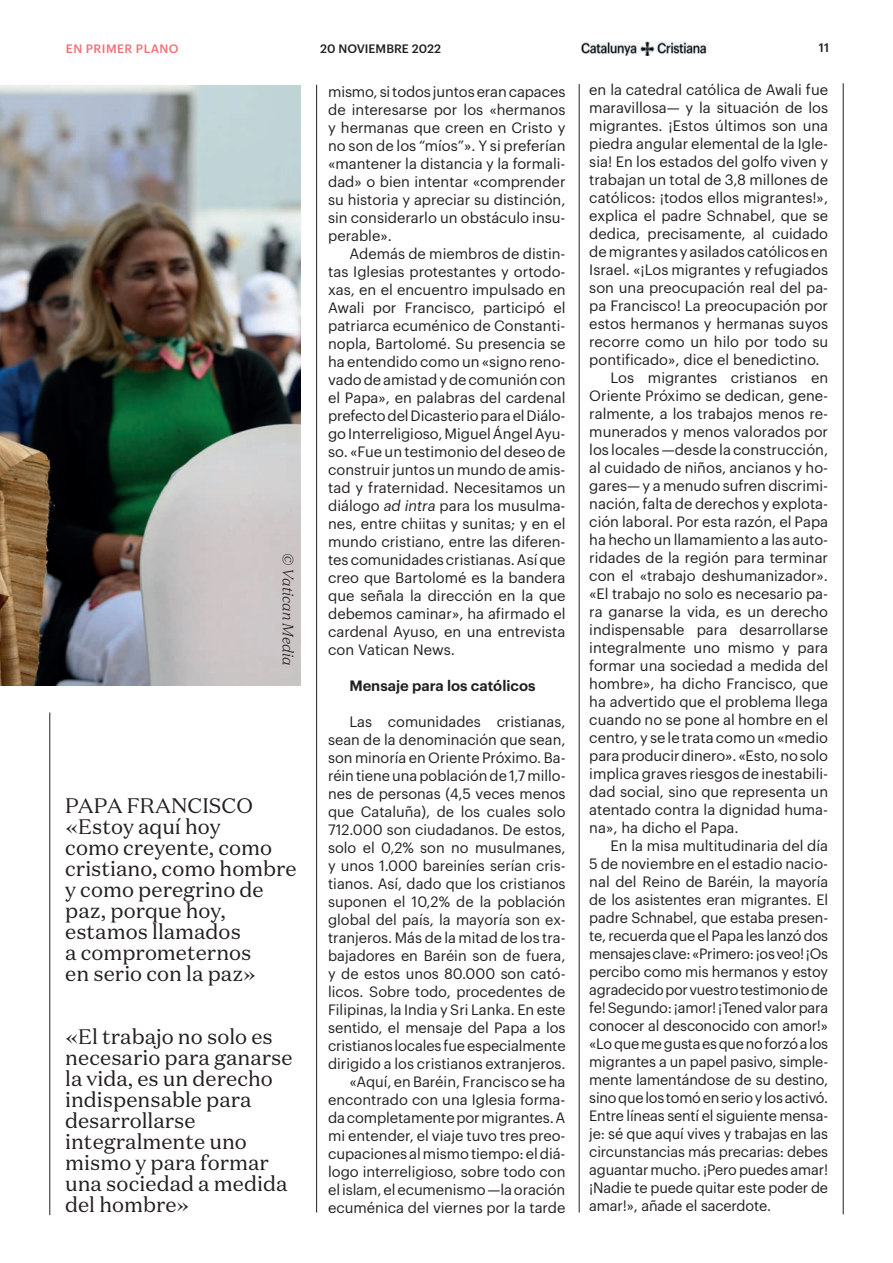
<style>
.page{position:relative;width:893px;height:1263px;background:#fff}
.page>*{position:absolute;margin:0;border:0;box-sizing:border-box;transform-origin:0 0}
.t1{font:21px/21px "Domaine Text";color:#231f20}
.t2{font:italic 300 15px "Domaine Text";color:#231f20}
.t3{font:14.7px/18px "Graphik";color:#231f20;text-align:justify}
.t4{font:14.7px "Graphik";letter-spacing:-.02em;color:#231f20}
.t5{font:600 14.7px "Graphik";color:#231f20}
.t6{font:500 12px "Graphik";color:#231f20}
.t7{font:500 12px "Graphik";letter-spacing:.035em;color:#f27278}
.s1{font-style:italic}
</style>
<div class="page">
<img style="left:582px;top:42px;width:125px;height:13px">
<hr style="left:843px;top:83px;width:1px;height:1131px;background:#231f20">
<hr style="left:50px;top:712px;width:1px;height:503px;background:#231f20">
<hr style="left:316px;top:85px;width:1px;height:1127px;background:#231f20">
<hr style="left:579px;top:84px;width:1px;height:1128px;background:#231f20">
<img style="left:0;top:85px;width:301px;height:601px">
<p class="t7" style="left:66px;top:39px;width:114px">EN PRIMER PLANO</p>
<p class="t6" style="left:320px;top:39px;width:122px">20 NOVIEMBRE 2022</p>
<p class="t6" style="left:819px;top:39px;width:12px">11</p>
<p class="t2" style="left:297px;top:553px;width:114px;rotate:90deg">© Vatican Media</p>
<h1 class="t1" style="left:65px;top:795px;width:233px">PAPA FRANCISCO «Estoy aquí hoy<br>como creyente, como cristiano, como hombre y como peregrino de paz, porque hoy, estamos llamados<br>a comprometernos<br>en serio con la paz»</h1>
<h1 class="t1" style="left:65px;top:1026px;width:229px">«El trabajo no solo es necesario para ganarse la vida, es un derecho indispensable para desarrollarse integralmente uno mismo y para formar una sociedad a medida del hombre»</h1>
<p class="t3" style="left:328px;top:81px;width:239px">mismo, si todos juntos eran capaces de interesarse por los «hermanos y hermanas que creen en Cristo y no son de los “míos”». Y si preferían «mantener la distancia y la formali&shy;dad» o bien intentar «comprender su historia y apreciar su distinción, sin considerarlo un obstáculo insu&shy;perable».</p>
<p class="t3" style="left:328px;top:243px;width:239px;text-indent:21px">Además de miembros de distin&shy;tas Iglesias protestantes y ortodo&shy;xas, en el encuentro impulsado en Awali por Francisco, participó el patriarca ecuménico de Constanti&shy;nopla, Bartolomé. Su presencia se ha entendido como un «signo reno&shy;vado de amistad y de comunión con el Papa», en palabras del cardenal prefecto del Dicasterio para el Diálo&shy;go Interreligioso, Miguel Ángel Ayu&shy;so. «Fue un testimonio del deseo de construir juntos un mundo de amis&shy;tad y fraternidad. Necesitamos un diálogo <span class="s1">ad intra</span> para los musulma&shy;nes, entre chiitas y sunitas; y en el mundo cristiano, entre las diferen&shy;tes comunidades cristianas. Así que creo que Bartolomé es la bandera que señala la dirección en la que debemos caminar», ha afirmado el cardenal Ayuso, en una entrevista con Vatican News.</p>
<p class="t5" style="left:349px;top:674px;width:188px">Mensaje para los católicos</p>
<p class="t3" style="left:328px;top:711px;width:239px;text-align:right">Las comunidades cristianas, sean de la denominación que sean, son minoría en Oriente Próximo. Ba&shy;réin tiene una población de 1,7 millo&shy;nes de personas (4,5 veces menos que Cataluña), de los cuales solo 712.000 son ciudadanos. De estos, solo el 0,2% son no musulmanes, y unos 1.000 bareiníes serían cris&shy;tianos. Así, dado que los cristianos suponen el 10,2% de la población global del país, la mayoría son ex&shy;tranjeros. Más de la mitad de los tra&shy;bajadores en Baréin son de fuera, y de estos unos 80.000 son cató&shy;licos. Sobre todo, procedentes de Filipinas, la India y Sri Lanka. En este sentido, el mensaje del Papa a los cristianos locales fue especialmente dirigido a los cristianos extranjeros. «Aquí, en Baréin, Francisco se ha encontrado con una Iglesia forma&shy;da completamente por migrantes. A mi entender, el viaje tuvo tres preo&shy;cupaciones al mismo tiempo: el diá&shy;logo interreligioso, sobre todo con el islam, el ecumenismo —la oración ecuménica del viernes por la tarde</p>
<p class="t3" style="left:589px;top:79px;width:240px">en la catedral católica de Awali fue</p>
<p class="t3" style="left:589px;top:97px;width:240px">maravillosa— y la situación de los</p>
<p class="t3" style="left:589px;top:115px;width:240px">migrantes. ¡Estos últimos son una</p>
<p class="t3" style="left:589px;top:133px;width:240px">piedra angular elemental de la Igle-</p>
<p class="t3" style="left:589px;top:151px;width:240px">sia! En los estados del golfo viven y</p>
<p class="t3" style="left:589px;top:169px;width:240px">trabajan un total de 3,8 millones de</p>
<p class="t3" style="left:589px;top:187px;width:240px">católicos: ¡todos ellos migrantes!»,</p>
<p class="t3" style="left:589px;top:205px;width:240px">explica el padre Schnabel, que se</p>
<p class="t3" style="left:589px;top:223px;width:240px">dedica, precisamente, al cuidado</p>
<p class="t3" style="left:589px;top:241px;width:240px">de migrantes y asilados católicos en</p>
<p class="t3" style="left:589px;top:259px;width:240px">Israel. «¡Los migrantes y refugiados</p>
<p class="t3" style="left:589px;top:277px;width:240px">son una preocupación real del pa-</p>
<p class="t3" style="left:589px;top:295px;width:240px">pa Francisco! La preocupación por</p>
<p class="t3" style="left:589px;top:313px;width:240px">estos hermanos y hermanas suyos</p>
<p class="t3" style="left:589px;top:331px;width:240px">recorre como un hilo por todo su</p>
<p class="t3" style="left:589px;top:349px;width:232px">pontificado», dice el benedictino.</p>
<p class="t3" style="left:611px;top:367px;width:219px">Los migrantes cristianos en</p>
<p class="t3" style="left:589px;top:385px;width:240px">Oriente Próximo se dedican, gene-</p>
<p class="t3" style="left:589px;top:403px;width:240px">ralmente, a los trabajos menos re-</p>
<p class="t3" style="left:589px;top:421px;width:240px">munerados y menos valorados por</p>
<p class="t3" style="left:589px;top:439px;width:240px">los locales —desde la construcción,</p>
<p class="t3" style="left:589px;top:457px;width:240px">al cuidado de niños, ancianos y ho-</p>
<p class="t3" style="left:589px;top:475px;width:240px">gares— y a menudo sufren discrimi-</p>
<p class="t3" style="left:589px;top:493px;width:240px">nación, falta de derechos y explota-</p>
<p class="t3" style="left:589px;top:511px;width:240px">ción laboral. Por esta razón, el Papa</p>
<p class="t3" style="left:589px;top:529px;width:240px">ha hecho un llamamiento a las auto-</p>
<p class="t3" style="left:589px;top:547px;width:240px">ridades de la región para terminar</p>
<p class="t3" style="left:589px;top:565px;width:240px">con el «trabajo deshumanizador».</p>
<p class="t3" style="left:589px;top:583px;width:240px">«El trabajo no solo es necesario pa-</p>
<p class="t3" style="left:589px;top:601px;width:240px">ra ganarse la vida, es un derecho</p>
<p class="t3" style="left:589px;top:619px;width:240px">indispensable para desarrollarse</p>
<p class="t3" style="left:589px;top:637px;width:240px">integralmente uno mismo y para</p>
<p class="t3" style="left:589px;top:655px;width:240px">formar una sociedad a medida del</p>
<p class="t3" style="left:589px;top:673px;width:240px">hombre», ha dicho Francisco, que</p>
<p class="t3" style="left:589px;top:691px;width:240px">ha advertido que el problema llega</p>
<p class="t3" style="left:589px;top:709px;width:240px">cuando no se pone al hombre en el</p>
<p class="t3" style="left:589px;top:727px;width:240px">centro, y se le trata como un «medio</p>
<p class="t3" style="left:589px;top:745px;width:240px">para producir dinero». «Esto, no solo</p>
<p class="t3" style="left:589px;top:763px;width:240px">implica graves riesgos de inestabili-</p>
<p class="t3" style="left:589px;top:781px;width:240px">dad social, sino que representa un</p>
<p class="t3" style="left:589px;top:799px;width:240px">atentado contra la dignidad huma-</p>
<p class="t3" style="left:589px;top:817px;width:151px">na», ha dicho el Papa.</p>
<p class="t3" style="left:611px;top:835px;width:219px">En la misa multitudinaria del día</p>
<p class="t3" style="left:589px;top:853px;width:240px">5 de noviembre en el estadio nacio-</p>
<p class="t3" style="left:589px;top:871px;width:240px">nal del Reino de Baréin, la mayoría</p>
<p class="t3" style="left:589px;top:889px;width:240px">de los asistentes eran migrantes. El</p>
<p class="t3" style="left:589px;top:907px;width:240px">padre Schnabel, que estaba presen-</p>
<p class="t3" style="left:589px;top:925px;width:240px">te, recuerda que el Papa les lanzó dos</p>
<p class="t4" style="left:589px;top:942px;width:240px">mensajes clave: «Primero: ¡os veo! ¡Os</p>
<p class="t3" style="left:589px;top:961px;width:240px">percibo como mis hermanos y estoy</p>
<p class="t4" style="left:589px;top:978px;width:240px">agradecido por vuestro testimonio de</p>
<p class="t3" style="left:589px;top:997px;width:240px">fe! Segundo: ¡amor! ¡Tened valor para</p>
<p class="t3" style="left:589px;top:1015px;width:240px">conocer al desconocido con amor!»</p>
<p class="t3" style="left:589px;top:1033px;width:240px">«Lo que me gusta es que no forzó a los</p>
<p class="t3" style="left:589px;top:1051px;width:240px">migrantes a un papel pasivo, simple-</p>
<p class="t3" style="left:589px;top:1069px;width:240px">mente lamentándose de su destino,</p>
<p class="t3" style="left:589px;top:1087px;width:240px">sino que los tomó en serio y los activó.</p>
<p class="t3" style="left:589px;top:1105px;width:240px">Entre líneas sentí el siguiente mensa-</p>
<p class="t3" style="left:589px;top:1123px;width:240px">je: sé que aquí vives y trabajas en las</p>
<p class="t3" style="left:589px;top:1141px;width:240px">circunstancias más precarias: debes</p>
<p class="t3" style="left:589px;top:1159px;width:240px">aguantar mucho. ¡Pero puedes amar!</p>
<p class="t3" style="left:589px;top:1177px;width:240px">¡Nadie te puede quitar este poder de</p>
<p class="t3" style="left:589px;top:1195px;width:183px">amar!», añade el sacerdote.</p>
</div>
